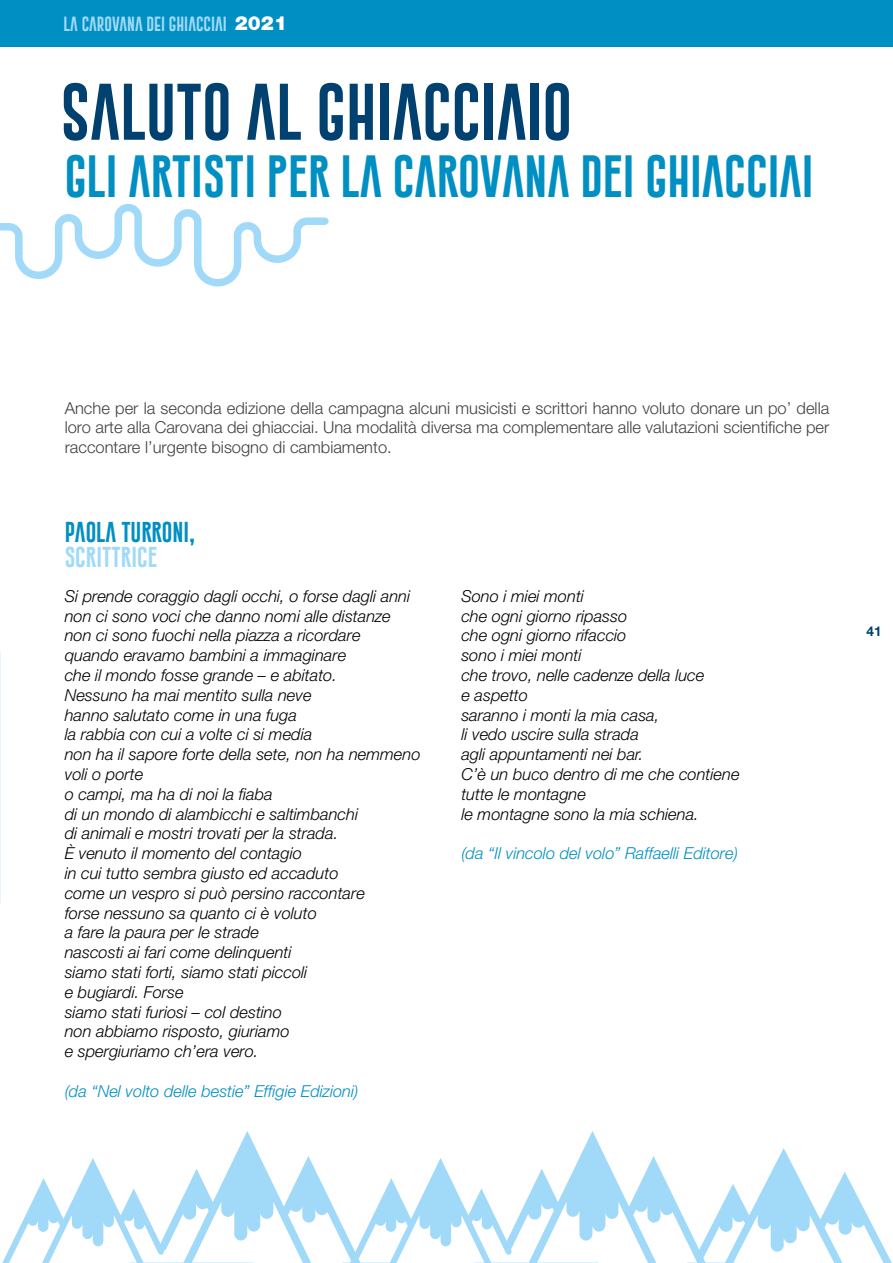
<style>
.page{position:relative;width:893px;height:1263px;background:#fff}
.page>*{position:absolute;margin:0;border:0;box-sizing:border-box;transform-origin:0 0}
.t1{font:58.5px "Gobold Extra 1";color:#004170}
.t2{font:43.5px "Gobold Extra 1";color:#008fc2}
.t3{font:21px "Gobold Extra 1";color:#008fc2}
.t4{font:21px "Gobold Extra 1";color:#a1daf8}
.t5{font:italic 300 16.5px/19.8px "Helvetica Neue LT Std";color:#000}
.t6{font:300 16.5px/19.8px "Helvetica Neue LT Std";color:#424043;text-align:justify}
.t7{font:italic 300 16.5px "Helvetica Neue LT Std";color:#008fc2}
.t8{font:15px "Gobold Extra 1";color:#a1daf8}
.t9{font:700 13.5px "Helvetica Neue LT Std";color:#004170}
.s1{font-family:"Helvetica Neue LT Std";font-weight:900;font-size:19.5px;color:#fff}
</style>
<div class="page">
<div style="left:0;top:0;width:893px;height:47px;background:#008fc2"></div>
<svg style="left:2px;top:1131px;width:890px;height:132px"></svg>
<svg style="left:0;top:203px;width:329px;height:84px"></svg>
<p class="t8" style="left:64px;top:14px;width:225px">LA CAROVANA DEI GHIACCIAI <span class="s1">2021</span></p>
<h1 class="t1" style="left:61px;top:74px;width:513px">SALUTO AL GHIACCIAIO</h1>
<h2 class="t2" style="left:65px;top:148px;width:750px">GLI ARTISTI PER LA CAROVANA DEI GHIACCIAI</h2>
<p class="t6" style="left:65px;top:397px;width:766px">Anche per la seconda edizione della campagna alcuni musicisti e scrittori hanno voluto donare un po’ della loro arte alla Carovana dei ghiacciai. Una modalità diversa ma complementare alle valutazioni scientifiche per raccontare l’urgente bisogno di cambiamento.</p>
<p class="t3" style="left:65px;top:518px;width:132px">PAOLA TURRONI,</p>
<p class="t4" style="left:65px;top:544px;width:94px">SCRITTRICE</p>
<p class="t5" style="left:65px;top:586px;width:357px">Si prende coraggio dagli occhi, o forse dagli anni non ci sono voci che danno nomi alle distanze non ci sono fuochi nella piazza a ricordare<br>quando eravamo bambini a immaginare<br>che il mondo fosse grande – e abitato.<br>Nessuno ha mai mentito sulla neve<br>hanno salutato come in una fuga<br>la rabbia con cui a volte ci si media<br>non ha il sapore forte della sete, non ha nemmeno voli o porte<br>o campi, ma ha di noi la fiaba<br>di un mondo di alambicchi e saltimbanchi<br>di animali e mostri trovati per la strada.<br>È venuto il momento del contagio<br>in cui tutto sembra giusto ed accaduto<br>come un vespro si può persino raccontare<br>forse nessuno sa quanto ci è voluto<br>a fare la paura per le strade<br>nascosti ai fari come delinquenti<br>siamo stati forti, siamo stati piccoli<br>e bugiardi. Forse<br>siamo stati furiosi – col destino<br>non abbiamo risposto, giuriamo<br>e spergiuriamo ch’era vero.</p>
<p class="t7" style="left:65px;top:1081px;width:295px">(da “Nel volto delle bestie” Effigie Edizioni)</p>
<p class="t5" style="left:461px;top:586px;width:280px">Sono i miei monti<br>che ogni giorno ripasso<br>che ogni giorno rifaccio<br>sono i miei monti<br>che trovo, nelle cadenze della luce<br>e aspetto<br>saranno i monti la mia casa,<br>li vedo uscire sulla strada<br>agli appuntamenti nei bar.<br>C’è un buco dentro di me che contiene tutte le montagne<br>le montagne sono la mia schiena.</p>
<p class="t7" style="left:461px;top:843px;width:278px">(da “Il vincolo del volo” Raffaelli Editore)</p>
<p class="t9" style="left:866px;top:623px;width:17px">41</p>
</div>
